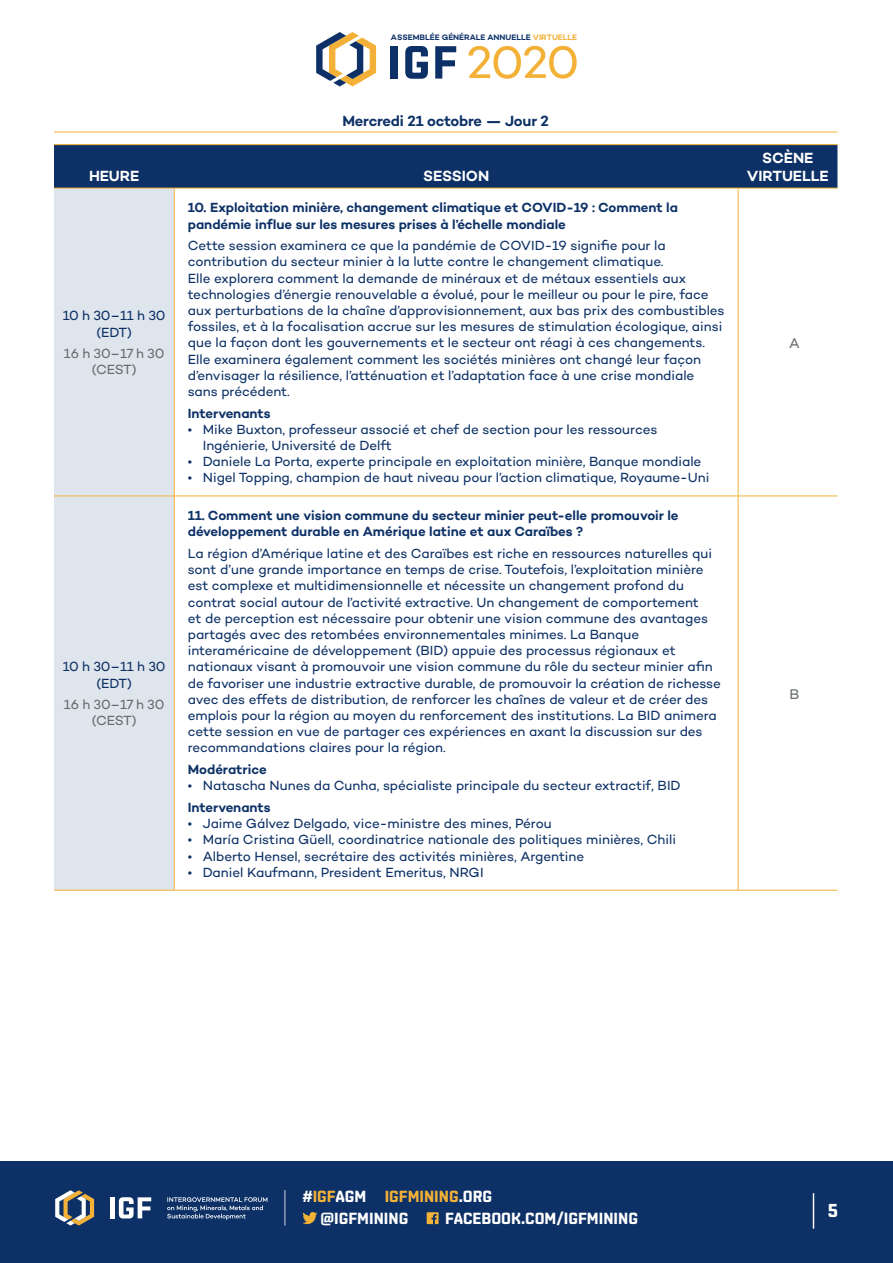
<style>
.page{position:relative;width:893px;height:1263px;background:#fff}
.page>*{position:absolute;margin:0;border:0;box-sizing:border-box;transform-origin:0 0}
.t1{font:700 18.75px "Shentox";color:#fff}
.t2{font:700 16.2px/21.8px "Shentox";color:#fff}
.t3{font:600 15px/18px "Campton";color:#fff;text-align:center}
.t4{font:600 15px "Campton";letter-spacing:-.02em;color:#0d3166}
.t5{font:14.25px "Campton";color:#676c6c}
.t6{font:13.5px/16.2px "Campton";letter-spacing:-.005em;color:#0d3166}
.t7{font:600 13.5px/16.2px "Campton";letter-spacing:-.005em;color:#0d3166}
.t8{font:13.5px/16.2px "Campton";letter-spacing:-.015em;color:#676c6c;text-align:center}
.t9{font:600 8.1px "Campton";color:#0d3166}
.s1{color:#f4b137}
.s2{color:#f3b138}
.s3{color:#f3b137}
</style>
<div class="page">
<div style="left:0;top:1161px;width:893px;height:102px;background:#0d3166"></div>
<hr style="left:813px;top:1193px;width:1px;height:36px;background:#fff">
<div style="left:427px;top:1212px;width:12px;height:12px;background:#f3b138"></div>
<svg style="left:431px;top:1214px;width:6px;height:10px"></svg>
<div style="left:110px;top:1197px;width:5px;height:21px;background:#fff"></div>
<svg style="left:119px;top:1197px;width:32px;height:21px"></svg>
<svg style="left:55px;top:1190px;width:39px;height:35px"></svg>
<svg style="left:167px;top:1197px;width:100px;height:23px"></svg>
<hr style="left:284px;top:1190px;width:1px;height:35px;background:#fff">
<svg style="left:302px;top:1212px;width:15px;height:12px"></svg>
<svg style="left:316px;top:32px;width:60px;height:54px"></svg>
<div style="left:391px;top:46px;width:7px;height:33px;background:#0d3166"></div>
<svg style="left:405px;top:46px;width:23px;height:33px"></svg>
<svg style="left:435px;top:46px;width:21px;height:33px"></svg>
<svg style="left:468px;top:46px;width:109px;height:33px"></svg>
<div style="left:54px;top:145px;width:783px;height:43px;background:#0d3166"></div>
<div style="left:54px;top:189px;width:120px;height:701px;background:#dfe5ec"></div>
<svg style="left:175px;top:189px;width:662px;height:701px"></svg>
<hr style="left:174px;top:188px;width:1px;height:308px;background:#f3b138">
<hr style="left:738px;top:188px;width:1px;height:308px;background:#f3b138">
<hr style="left:54px;top:496px;width:120px;height:1px;background:#f3b138">
<hr style="left:174px;top:496px;width:564px;height:1px;background:#f3b138">
<hr style="left:174px;top:496px;width:1px;height:394px;background:#f3b138">
<hr style="left:738px;top:496px;width:99px;height:1px;background:#f3b138">
<hr style="left:738px;top:496px;width:1px;height:394px;background:#f3b138">
<hr style="left:54px;top:890px;width:120px;height:1px;background:#f3b138">
<hr style="left:174px;top:890px;width:564px;height:1px;background:#f3b138">
<hr style="left:738px;top:890px;width:99px;height:1px;background:#f3b138">
<hr style="left:54px;top:132px;width:120px;height:1px;background:#f3b138">
<hr style="left:174px;top:132px;width:564px;height:1px;background:#f3b138">
<hr style="left:738px;top:132px;width:99px;height:1px;background:#f3b138">
<hr style="left:54px;top:144px;width:120px;height:1px;background:#f3b138">
<hr style="left:174px;top:144px;width:564px;height:1px;background:#f3b138">
<hr style="left:738px;top:144px;width:99px;height:1px;background:#f3b138">
<hr style="left:54px;top:188px;width:120px;height:1px;background:#f3b138">
<hr style="left:174px;top:188px;width:564px;height:1px;background:#f3b138">
<hr style="left:738px;top:188px;width:99px;height:1px;background:#f3b138">
<p class="t9" style="left:391px;top:32px;width:188px">ASSEMBLÉE GÉNÉRALE ANNUELLE <span class="s1">VIRTUELLE</span></p>
<p class="t4" style="left:342px;top:111px;width:208px">Mercredi 21 octobre — Jour 2</p>
<p class="t3" style="left:89px;top:167px;width:52px">HEURE</p>
<p class="t3" style="left:423px;top:167px;width:68px">SESSION</p>
<p class="t6" style="left:63px;top:307px;width:104px;text-align:center">10 h 30–11 h 30 (EDT)</p>
<p class="t8" style="left:64px;top:345px;width:102px">16 h 30–17 h 30 (CEST)</p>
<p class="t6" style="left:63px;top:658px;width:104px;text-align:center">10 h 30–11 h 30 (EDT)</p>
<p class="t8" style="left:64px;top:696px;width:102px">16 h 30–17 h 30 (CEST)</p>
<p class="t7" style="left:188px;top:199px;width:492px">10. Exploitation minière, changement climatique et COVID-19 : Comment la pandémie influe sur les mesures prises à l’échelle mondiale</p>
<p class="t6" style="left:188px;top:237px;width:538px">Cette session examinera ce que la pandémie de COVID-19 signifie pour la contribution du secteur minier à la lutte contre le changement climatique.<br>Elle explorera comment la demande de minéraux et de métaux essentiels aux technologies d’énergie renouvelable a évolué, pour le meilleur ou pour le pire, face aux perturbations de la chaîne d’approvisionnement, aux bas prix des combustibles fossiles, et à la focalisation accrue sur les mesures de stimulation écologique, ainsi que la façon dont les gouvernements et le secteur ont réagi à ces changements.<br>Elle examinera également comment les sociétés minières ont changé leur façon d’envisager la résilience, l’atténuation et l’adaptation face à une crise mondiale sans précédent.</p>
<p class="t7" style="left:188px;top:405px;width:84px">Intervenants</p>
<p class="t6" style="left:203px;top:421px;width:456px;text-indent:-15px">• Mike Buxton, professeur associé et chef de section pour les ressources<br>Ingénierie, Université de Delft</p>
<p class="t6" style="left:188px;top:453px;width:515px">• Daniele La Porta, experte principale en exploitation minière, Banque mondiale</p>
<p class="t6" style="left:188px;top:469px;width:523px">• Nigel Topping, champion de haut niveau pour l’action climatique, Royaume-Uni</p>
<p class="t7" style="left:188px;top:507px;width:492px">11. Comment une vision commune du secteur minier peut-elle promouvoir le développement durable en Amérique latine et aux Caraïbes ?</p>
<p class="t6" style="left:188px;top:545px;width:535px">La région d’Amérique latine et des Caraïbes est riche en ressources naturelles qui sont d’une grande importance en temps de crise. Toutefois, l’exploitation minière est complexe et multidimensionnelle et nécessite un changement profond du contrat social autour de l’activité extractive. Un changement de comportement<br>et de perception est nécessaire pour obtenir une vision commune des avantages partagés avec des retombées environnementales minimes. La Banque interaméricaine de développement (BID) appuie des processus régionaux et nationaux visant à promouvoir une vision commune du rôle du secteur minier afin de favoriser une industrie extractive durable, de promouvoir la création de richesse avec des effets de distribution, de renforcer les chaînes de valeur et de créer des emplois pour la région au moyen du renforcement des institutions. La BID animera cette session en vue de partager ces expériences en axant la discussion sur des recommandations claires pour la région.</p>
<p class="t7" style="left:188px;top:761px;width:80px">Modératrice</p>
<p class="t6" style="left:188px;top:777px;width:494px">• Natascha Nunes da Cunha, spécialiste principale du secteur extractif, BID</p>
<p class="t7" style="left:188px;top:799px;width:84px">Intervenants</p>
<p class="t6" style="left:188px;top:815px;width:365px">• Jaime Gálvez Delgado, vice-ministre des mines, Pérou</p>
<p class="t6" style="left:188px;top:831px;width:490px">• María Cristina Güell, coordinatrice nationale des politiques minières, Chili</p>
<p class="t6" style="left:188px;top:847px;width:398px">• Alberto Hensel, secrétaire des activités minières, Argentine</p>
<p class="t6" style="left:188px;top:864px;width:297px">• Daniel Kaufmann, President Emeritus, NRGI</p>
<p class="t3" style="left:747px;top:149px;width:83px">SCÈNE<br>VIRTUELLE</p>
<p class="t5" style="left:789px;top:334px;width:12px">A</p>
<p class="t5" style="left:790px;top:685px;width:11px">B</p>
<p class="t2" style="left:321px;top:1186px;width:173px;text-indent:-18px">#<span class="s2">IGF</span>AGM <span class="s3">IGFMINING</span>.ORG @IGFMINING</p>
<p class="t2" style="left:445px;top:1208px;width:194px">FACEBOOK.COM/IGFMINING</p>
<h1 class="t1" style="left:828px;top:1199px;width:12px">5</h1>
</div>
